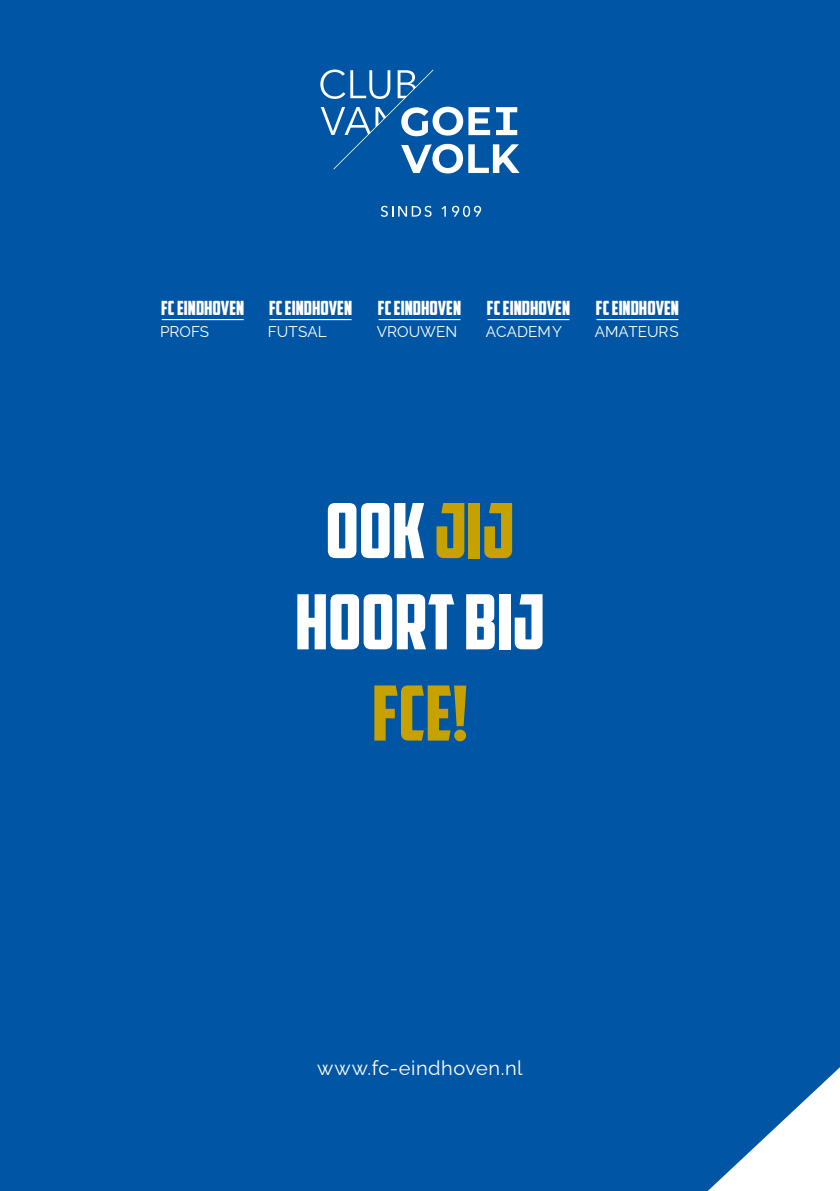
<style>
.page{position:relative;width:840px;height:1191px;background:#fff}
.page>*{position:absolute;margin:0;border:0;box-sizing:border-box;transform-origin:0 0}
.t1{font:76px/91.2px "American Captain";color:#fff;text-align:center}
.t2{font:76px "American Captain";color:#c6a100}
.t3{font:20px "Raleway";letter-spacing:.025em;color:#fff}
.t4{font:19.6px "American Captain";color:#fff}
.t5{font:15.6px "Raleway";color:#fff}
.s1{color:#c6a100}
</style>
<div class="page">
<div style="left:0;top:0;width:839px;height:1191px;background:#0056a4"></div>
<svg style="left:708px;top:1068px;width:131px;height:123px"></svg>
<svg style="left:380px;top:206px;width:51px;height:11px"></svg>
<svg style="left:441px;top:206px;width:4px;height:11px"></svg>
<svg style="left:452px;top:206px;width:29px;height:11px"></svg>
<svg style="left:320px;top:70px;width:199px;height:103px"></svg>
<hr style="left:162px;top:319px;width:81px;height:1px;background:#fff">
<hr style="left:487px;top:319px;width:82px;height:1px;background:#fff">
<hr style="left:596px;top:319px;width:82px;height:1px;background:#fff">
<hr style="left:378px;top:319px;width:82px;height:1px;background:#fff">
<hr style="left:269px;top:319px;width:82px;height:1px;background:#fff">
<p class="t4" style="left:161px;top:296px;width:85px">FC EINDHOVEN</p>
<p class="t5" style="left:160px;top:319px;width:50px">PROFS</p>
<p class="t4" style="left:269px;top:296px;width:85px">FC EINDHOVEN</p>
<p class="t5" style="left:268px;top:319px;width:60px">FUTSAL</p>
<p class="t4" style="left:378px;top:296px;width:85px">FC EINDHOVEN</p>
<p class="t5" style="left:376px;top:319px;width:82px">VROUWEN</p>
<p class="t4" style="left:486px;top:296px;width:85px">FC EINDHOVEN</p>
<p class="t5" style="left:485px;top:319px;width:78px">ACADEMY</p>
<p class="t4" style="left:595px;top:296px;width:85px">FC EINDHOVEN</p>
<p class="t5" style="left:594px;top:319px;width:85px">AMATEURS</p>
<h1 class="t1" style="left:295px;top:484px;width:251px">OOK <span class="s1">JIJ<br></span>HOORT BIJ</h1>
<h1 class="t2" style="left:372px;top:667px;width:97px">FCE!</h1>
<p class="t3" style="left:317px;top:1051px;width:207px">www.fc-eindhoven.nl</p>
</div>
